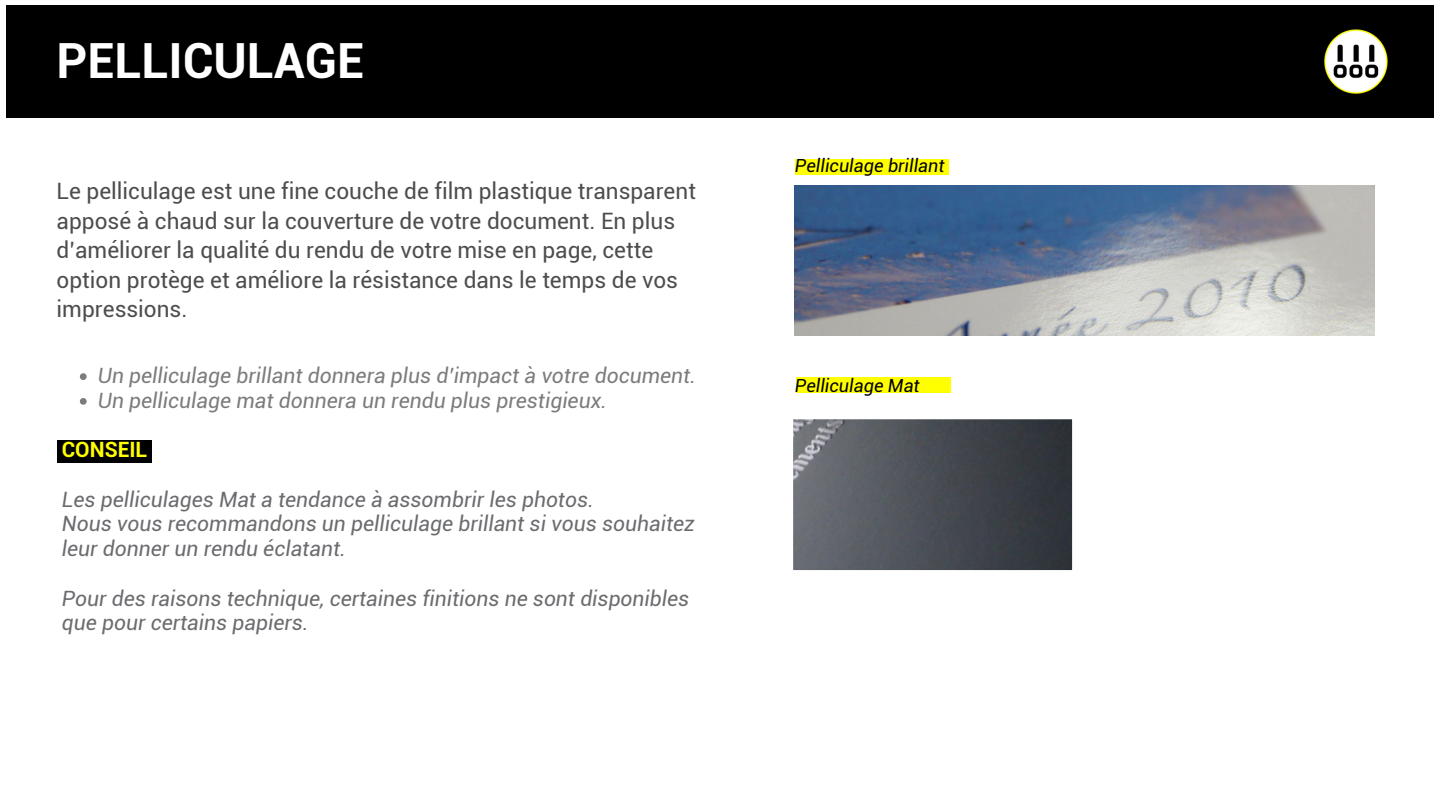
<style>
.page{position:relative;width:1440px;height:810px;background:#fff}
.page>*{position:absolute;margin:0;border:0;box-sizing:border-box;transform-origin:0 0}
.t1{font:700 48.5px "Roboto";color:#fff}
.t2{font:22.6px/29.4px "Roboto";color:#4d4d4d}
.t3{font:italic 21.1px/24.8px "Roboto";color:#6b6c6f}
.t4{font:italic 21.1px/24.8px "Roboto";color:#7c7c7c}
.t5{font:700 21.1px "Roboto";color:#ff0}
.t6{font:italic 18.1px "Roboto";color:#000}
</style>
<div class="page">
<div style="left:6px;top:5px;width:1428px;height:113px;background:#000"></div>
<img style="left:1324px;top:29px;width:64px;height:65px">
<img style="left:793px;top:419px;width:279px;height:151px">
<img style="left:795px;top:185px;width:580px;height:150px">
<div style="left:796px;top:378px;width:155px;height:15px;background:#ff0"></div>
<div style="left:795px;top:159px;width:154px;height:15px;background:#ff0"></div>
<div style="left:57px;top:440px;width:95px;height:22px;background:#000"></div>
<svg style="left:80px;top:373px;width:7px;height:7px"></svg>
<svg style="left:80px;top:398px;width:7px;height:7px"></svg>
<h1 class="t1" style="left:57px;top:33px;width:309px">PELLICULAGE</h1>
<p class="t2" style="left:57px;top:177px;width:641px">Le pelliculage est une fine couche de film plastique transparent apposé à chaud sur la couverture de votre document. En plus d’améliorer la qualité du rendu de votre mise en page, cette option protège et améliore la résistance dans le temps de vos impressions.</p>
<p class="t4" style="left:98px;top:363px;width:600px">Un pelliculage brillant donnera plus d’impact à votre document.<br>Un pelliculage mat donnera un rendu plus prestigieux.</p>
<p class="t5" style="left:62px;top:438px;width:87px">CONSEIL</p>
<p class="t3" style="left:62px;top:487px;width:634px">Les pelliculages Mat a tendance à assombrir les photos.<br>Nous vous recommandons un pelliculage brillant si vous souhaitez leur donner un rendu éclatant.</p>
<p class="t3" style="left:62px;top:586px;width:629px">Pour des raisons technique, certaines finitions ne sont disponibles que pour certains papiers.</p>
<p class="t6" style="left:795px;top:155px;width:151px">Pelliculage brillant</p>
<p class="t6" style="left:795px;top:375px;width:126px">Pelliculage Mat</p>
</div>
